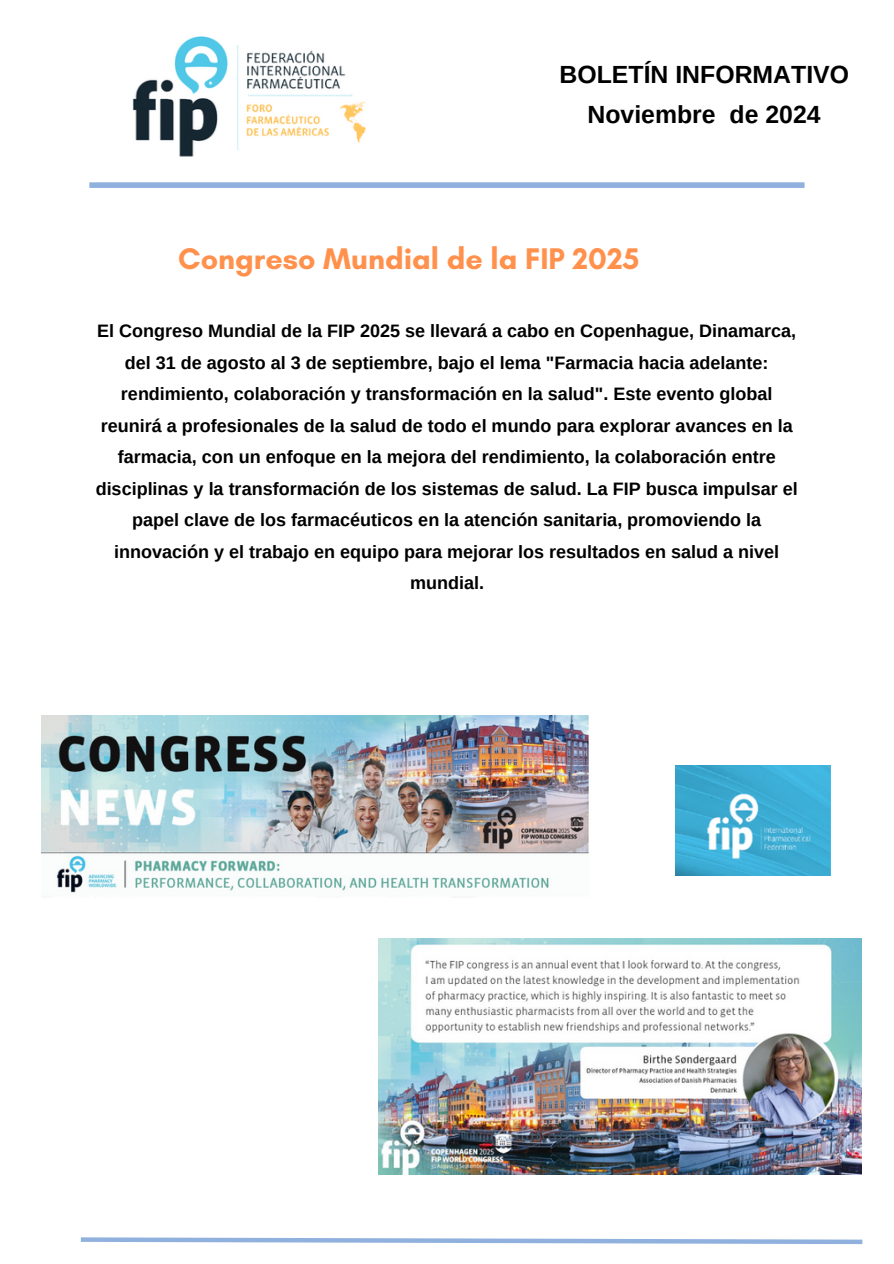
<style>
.page{position:relative;width:894px;height:1264px;background:#fff}
.page>*{position:absolute;margin:0;border:0;box-sizing:border-box;transform-origin:0 0}
.t1{font:700 30.45px "Glacial Indifference";color:#ff914d}
.t2{font:700 24.75px "Arimo";color:#000}
.t3{font:700 18px/31.5px "Arimo";color:#000;text-align:center}
</style>
<div class="page">
<div style="left:89px;top:182px;width:715px;height:6px;background:#90b1de"></div>
<svg style="left:80px;top:1237px;width:783px;height:8px"></svg>
<img style="left:132px;top:36px;width:235px;height:121px">
<img style="left:41px;top:715px;width:548px;height:178px">
<img style="left:378px;top:938px;width:482px;height:236px">
<img style="left:675px;top:765px;width:154px;height:110px">
<p class="t2" style="left:559px;top:61px;width:291px">BOLETÍN INFORMATIVO</p>
<h2 class="t2" style="left:587px;top:101px;width:235px">Noviembre de 2024</h2>
<p class="t1" style="left:178px;top:240px;width:462px">Congreso Mundial de la FIP 2025</p>
<h3 class="t3" style="left:96px;top:315px;width:703px">El Congreso Mundial de la FIP 2025 se llevará a cabo en Copenhague, Dinamarca, del 31 de agosto al 3 de septiembre, bajo el lema "Farmacia hacia adelante: rendimiento, colaboración y transformación en la salud". Este evento global reunirá a profesionales de la salud de todo el mundo para explorar avances en la farmacia, con un enfoque en la mejora del rendimiento, la colaboración entre disciplinas y la transformación de los sistemas de salud. La FIP busca impulsar el papel clave de los farmacéuticos en la atención sanitaria, promoviendo la innovación y el trabajo en equipo para mejorar los resultados en salud a nivel mundial.</h3>
</div>
